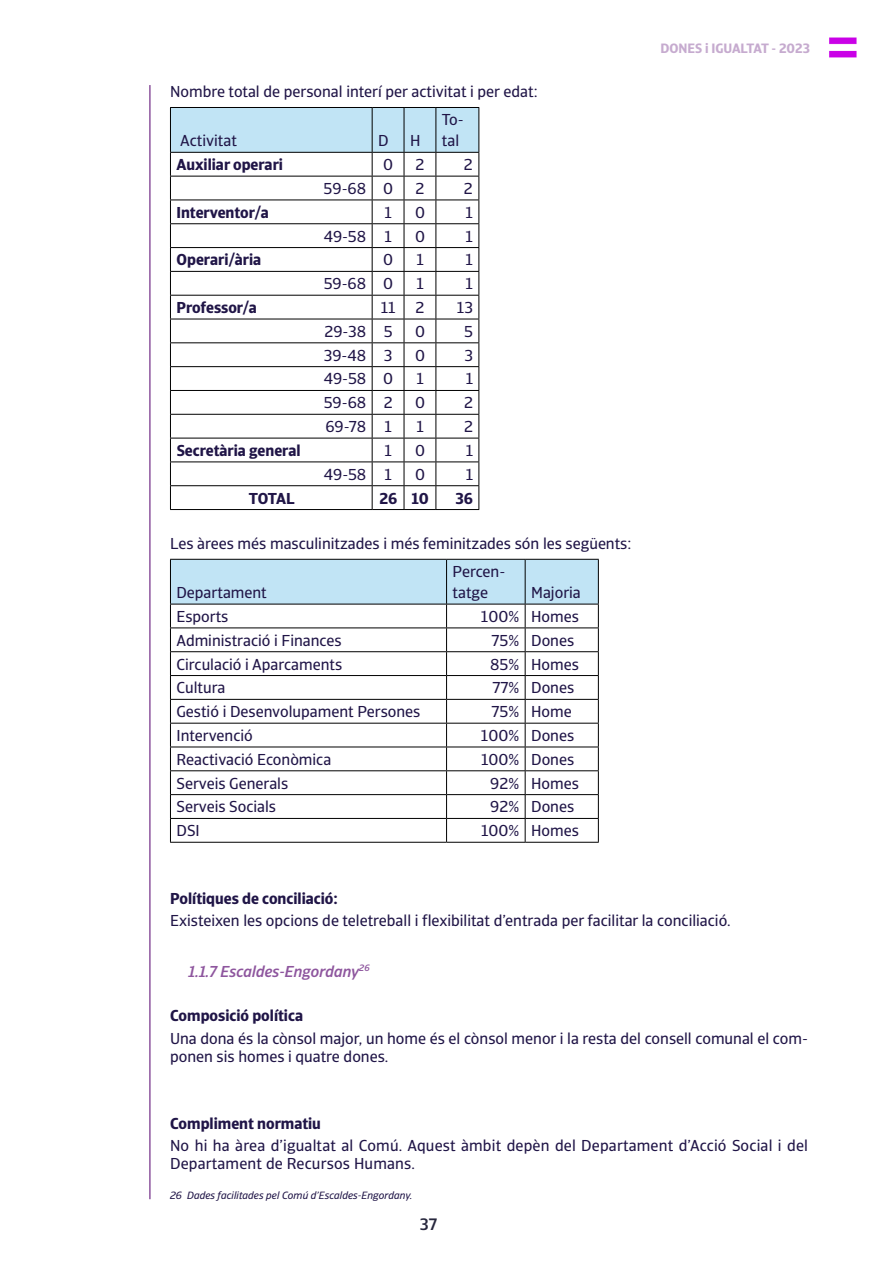
<style>
.page{position:relative;width:893px;height:1263px;background:#fff}
.page>*{position:absolute;margin:0;border:0;box-sizing:border-box;transform-origin:0 0}
.t1{font:500 16.5px "Catalana Sans";color:#27273d}
.t2{font:15.75px/21px "Catalana Sans";color:#201547}
.t3{font:700 15.75px "Catalana Sans";color:#201547}
.t4{font:italic 500 15.75px "Catalana Sans";color:#8e569e}
.t5{font:700 13.5px "Catalana Sans";color:#c6abcf}
.t6{font:italic 10.5px "Catalana Sans";color:#201547}
</style>
<div class="page">
<img style="left:829px;top:37px;width:28px;height:21px">
<hr style="left:149px;top:85px;width:2px;height:1114px;background:#8e569e">
<hr style="left:170px;top:509px;width:202px;height:1px;background:#000">
<hr style="left:372px;top:509px;width:32px;height:1px;background:#000">
<hr style="left:404px;top:509px;width:32px;height:1px;background:#000">
<hr style="left:436px;top:509px;width:43px;height:1px;background:#000">
<svg style="left:170px;top:107px;width:309px;height:402px"></svg>
<svg style="left:170px;top:559px;width:429px;height:283px"></svg>
<hr style="left:170px;top:842px;width:277px;height:1px;background:#000">
<hr style="left:447px;top:842px;width:78px;height:1px;background:#000">
<hr style="left:525px;top:842px;width:74px;height:1px;background:#000">
<p class="t2" style="left:170px;top:81px;width:369px">Nombre total de personal interí per activitat i per edat:</p>
<p class="t2" style="left:180px;top:130px;width:58px">Activitat</p>
<p class="t2" style="left:378px;top:130px;width:12px">D</p>
<p class="t2" style="left:410px;top:130px;width:12px">H</p>
<p class="t2" style="left:442px;top:109px;width:23px">To&shy;tal</p>
<p class="t3" style="left:176px;top:155px;width:108px">Auxiliar operari</p>
<p class="t2" style="left:383px;top:154px;width:11px">0</p>
<p class="t2" style="left:415px;top:154px;width:10px">2</p>
<p class="t2" style="left:464px;top:154px;width:10px">2</p>
<p class="t2" style="left:324px;top:178px;width:71px">59-68 0</p>
<p class="t2" style="left:416px;top:178px;width:10px">2</p>
<p class="t2" style="left:464px;top:178px;width:10px">2</p>
<p class="t3" style="left:177px;top:202px;width:94px">Interventor/a</p>
<p class="t2" style="left:384px;top:202px;width:9px">1</p>
<p class="t2" style="left:415px;top:202px;width:11px">0</p>
<p class="t2" style="left:466px;top:202px;width:9px">1</p>
<p class="t2" style="left:324px;top:226px;width:70px">49-58 1</p>
<p class="t2" style="left:415px;top:226px;width:11px">0</p>
<p class="t2" style="left:466px;top:226px;width:9px">1</p>
<p class="t3" style="left:177px;top:250px;width:86px">Operari/ària</p>
<p class="t2" style="left:383px;top:250px;width:11px">0</p>
<p class="t2" style="left:416px;top:250px;width:9px">1</p>
<p class="t2" style="left:466px;top:250px;width:9px">1</p>
<p class="t2" style="left:324px;top:273px;width:71px">59-68 0</p>
<p class="t2" style="left:416px;top:273px;width:9px">1</p>
<p class="t2" style="left:466px;top:273px;width:9px">1</p>
<p class="t3" style="left:177px;top:298px;width:82px">Professor/a</p>
<p class="t2" style="left:381px;top:297px;width:16px">11</p>
<p class="t2" style="left:416px;top:297px;width:10px">2</p>
<p class="t2" style="left:457px;top:297px;width:18px">13</p>
<p class="t2" style="left:324px;top:321px;width:70px">29-38 5</p>
<p class="t2" style="left:415px;top:321px;width:11px">0</p>
<p class="t2" style="left:464px;top:321px;width:10px">5</p>
<p class="t2" style="left:324px;top:345px;width:70px">39-48 3</p>
<p class="t2" style="left:415px;top:345px;width:11px">0</p>
<p class="t2" style="left:464px;top:345px;width:10px">3</p>
<p class="t2" style="left:324px;top:369px;width:71px">49-58 0</p>
<p class="t2" style="left:416px;top:369px;width:9px">1</p>
<p class="t2" style="left:466px;top:369px;width:9px">1</p>
<p class="t2" style="left:324px;top:392px;width:71px">59-68 2</p>
<p class="t2" style="left:415px;top:392px;width:11px">0</p>
<p class="t2" style="left:464px;top:392px;width:10px">2</p>
<p class="t2" style="left:325px;top:416px;width:68px">69-78 1</p>
<p class="t2" style="left:416px;top:416px;width:9px">1</p>
<p class="t2" style="left:464px;top:416px;width:10px">2</p>
<p class="t3" style="left:177px;top:441px;width:125px">Secretària general</p>
<p class="t2" style="left:385px;top:440px;width:9px">1</p>
<p class="t2" style="left:415px;top:440px;width:11px">0</p>
<p class="t2" style="left:466px;top:440px;width:9px">1</p>
<p class="t2" style="left:324px;top:464px;width:70px">49-58 1</p>
<p class="t2" style="left:415px;top:464px;width:11px">0</p>
<p class="t2" style="left:466px;top:464px;width:9px">1</p>
<p class="t3" style="left:249px;top:488px;width:47px">TOTAL</p>
<p class="t3" style="left:379px;top:488px;width:51px">26 10</p>
<p class="t3" style="left:455px;top:488px;width:19px">36</p>
<p class="t2" style="left:170px;top:533px;width:463px">Les àrees més masculinitzades i més feminitzades són les següents:</p>
<p class="t2" style="left:176px;top:582px;width:92px">Departament</p>
<p class="t2" style="left:453px;top:561px;width:54px">Percen&shy;tatge</p>
<p class="t2" style="left:531px;top:582px;width:51px">Majoria</p>
<p class="t2" style="left:176px;top:606px;width:53px">Esports</p>
<p class="t2" style="left:481px;top:606px;width:99px">100% Homes</p>
<p class="t2" style="left:176px;top:630px;width:167px">Administració i Finances</p>
<p class="t2" style="left:491px;top:630px;width:84px">75% Dones</p>
<p class="t2" style="left:176px;top:654px;width:167px">Circulació i Aparcaments</p>
<p class="t2" style="left:490px;top:654px;width:90px">85% Homes</p>
<p class="t2" style="left:176px;top:677px;width:51px">Cultura</p>
<p class="t2" style="left:492px;top:677px;width:83px">77% Dones</p>
<p class="t2" style="left:176px;top:701px;width:245px">Gestió i Desenvolupament Persones</p>
<p class="t2" style="left:491px;top:701px;width:82px">75% Home</p>
<p class="t2" style="left:176px;top:725px;width:78px">Intervenció</p>
<p class="t2" style="left:481px;top:725px;width:95px">100% Dones</p>
<p class="t2" style="left:177px;top:749px;width:156px">Reactivació Econòmica</p>
<p class="t2" style="left:481px;top:749px;width:95px">100% Dones</p>
<p class="t2" style="left:177px;top:773px;width:113px">Serveis Generals</p>
<p class="t2" style="left:490px;top:773px;width:90px">92% Homes</p>
<p class="t2" style="left:177px;top:797px;width:101px">Serveis Socials</p>
<p class="t2" style="left:490px;top:797px;width:85px">92% Dones</p>
<p class="t2" style="left:177px;top:820px;width:25px">DSI</p>
<p class="t2" style="left:481px;top:820px;width:99px">100% Homes</p>
<p class="t5" style="left:660px;top:40px;width:151px">DONES i IGUALTAT - 2023</p>
<p class="t3" style="left:170px;top:888px;width:169px">Polítiques de conciliació:</p>
<p class="t2" style="left:170px;top:910px;width:562px">Existeixen les opcions de teletreball i flexibilitat d’entrada per facilitar la conciliació.</p>
<p class="t4" style="left:189px;top:961px;width:183px">1.1.7 Escaldes-Engordany<sup>26</sup></p>
<p class="t3" style="left:170px;top:1006px;width:134px">Composició política</p>
<p class="t2" style="left:170px;top:1029px;width:639px;line-height:18.1px">Una dona és la cònsol major, un home és el cònsol menor i la resta del consell comunal el com&shy;ponen sis homes i quatre dones.</p>
<p class="t3" style="left:170px;top:1113px;width:152px">Compliment normatiu</p>
<p class="t2" style="left:170px;top:1137px;width:639px;line-height:18.1px">No hi ha àrea d’igualtat al Comú. Aquest àmbit depèn del Departament d’Acció Social i del<br>Departament de Recursos Humans.</p>
<p class="t6" style="left:170px;top:1189px;width:244px">26 Dades facilitades pel Comú d’Escaldes-Engordany.</p>
<p class="t1" style="left:420px;top:1214px;width:19px">37</p>
</div>
